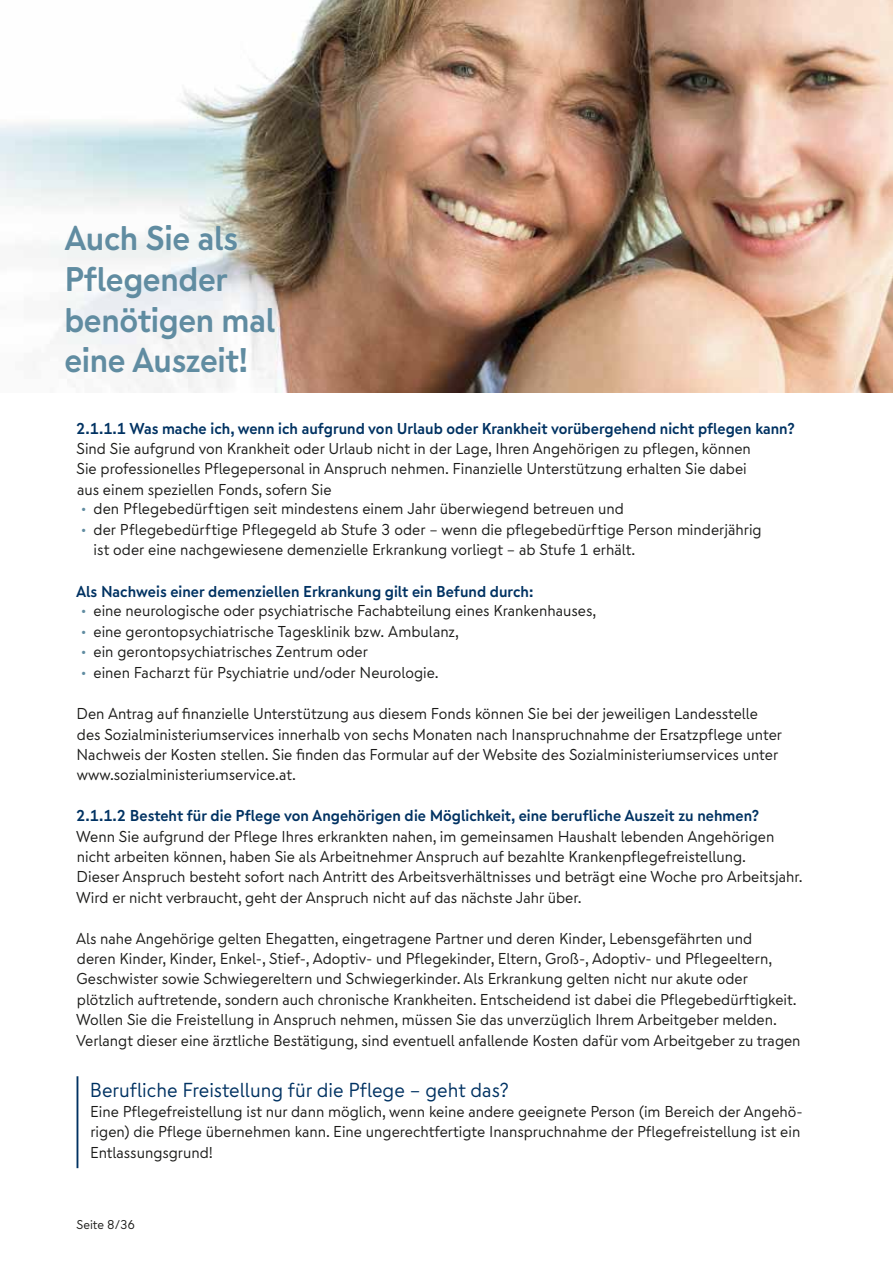
<style>
.page{position:relative;width:893px;height:1263px;background:#fff}
.page>*{position:absolute;margin:0;border:0;box-sizing:border-box;transform-origin:0 0}
.t1{font:700 34.2px/40.8px "Nuernberger Text";letter-spacing:-.01em;color:#608ca1}
.t2{font:20.25px "Nuernberger Text";color:#003262}
.t3{font:15.75px/20.4px "Nuernberger Text";color:#1a1a18}
.t4{font:700 15.75px "Nuernberger Text";color:#003262}
.t5{font:12.75px "Nuernberger Text";color:#1a1a18}
.s1{color:#608ca1}
</style>
<div class="page">
<img style="left:0;top:0;width:893px;height:393px">
<hr style="left:77px;top:1076px;width:1px;height:92px;background:#003262">
<h1 class="t1" style="left:64px;top:217px;width:213px">Auch Sie als<br>Pflegender benötigen mal eine Auszeit!</h1>
<p class="t4" style="left:76px;top:417px;width:720px">2.1.1.1 Was mache ich, wenn ich aufgrund von Urlaub oder Krankheit vorübergehend nicht pflegen kann?</p>
<p class="t3" style="left:77px;top:438px;width:676px">Sind Sie aufgrund von Krankheit oder Urlaub nicht in der Lage, Ihren Angehörigen zu pflegen, können<br>Sie professionelles Pflegepersonal in Anspruch nehmen. Finanzielle Unterstützung erhalten Sie dabei aus einem speziellen Fonds, sofern Sie</p>
<p class="t3" style="left:81px;top:498px;width:545px"><span class="s1">•</span> den Pflegebedürftigen seit mindestens einem Jahr überwiegend betreuen und</p>
<p class="t3" style="left:94px;top:519px;width:670px;text-indent:-13px"><span class="s1">•</span> der Pflegebedürftige Pflegegeld ab Stufe 3 oder – wenn die pflegebedürftige Person minderjährig ist oder eine nachgewiesene demenzielle Erkrankung vorliegt – ab Stufe 1 erhält.</p>
<p class="t4" style="left:76px;top:580px;width:459px">Als Nachweis einer demenziellen Erkrankung gilt ein Befund durch:</p>
<p class="t3" style="left:81px;top:600px;width:517px"><span class="s1">•</span> eine neurologische oder psychiatrische Fachabteilung eines Krankenhauses,</p>
<p class="t3" style="left:81px;top:621px;width:380px"><span class="s1">•</span> eine gerontopsychiatrische Tagesklinik bzw. Ambulanz,</p>
<p class="t3" style="left:81px;top:641px;width:289px"><span class="s1">•</span> ein gerontopsychiatrisches Zentrum oder</p>
<p class="t3" style="left:81px;top:662px;width:360px"><span class="s1">•</span> einen Facharzt für Psychiatrie und/oder Neurologie.</p>
<p class="t3" style="left:77px;top:703px;width:707px">Den Antrag auf finanzielle Unterstützung aus diesem Fonds können Sie bei der jeweiligen Landesstelle des Sozialministeriumservices innerhalb von sechs Monaten nach Inanspruchnahme der Ersatzpflege unter Nachweis der Kosten stellen. Sie finden das Formular auf der Website des Sozialministeriumservices unter www.sozialministeriumservice.at.</p>
<p class="t4" style="left:76px;top:805px;width:685px">2.1.1.2 Besteht für die Pflege von Angehörigen die Möglichkeit, eine berufliche Auszeit zu nehmen?</p>
<p class="t3" style="left:76px;top:825px;width:728px">Wenn Sie aufgrund der Pflege Ihres erkrankten nahen, im gemeinsamen Haushalt lebenden Angehörigen nicht arbeiten können, haben Sie als Arbeitnehmer Anspruch auf bezahlte Krankenpflegefreistellung.<br>Dieser Anspruch besteht sofort nach Antritt des Arbeitsverhältnisses und beträgt eine Woche pro Arbeitsjahr.<br>Wird er nicht verbraucht, geht der Anspruch nicht auf das nächste Jahr über.</p>
<p class="t3" style="left:76px;top:927px;width:726px">Als nahe Angehörige gelten Ehegatten, eingetragene Partner und deren Kinder, Lebensgefährten und<br>deren Kinder, Kinder, Enkel-, Stief-, Adoptiv- und Pflegekinder, Eltern, Groß-, Adoptiv- und Pflegeeltern, Geschwister sowie Schwiegereltern und Schwiegerkinder. Als Erkrankung gelten nicht nur akute oder plötzlich auftretende, sondern auch chronische Krankheiten. Entscheidend ist dabei die Pflegebedürftigkeit.<br>Wollen Sie die Freistellung in Anspruch nehmen, müssen Sie das unverzüglich Ihrem Arbeitgeber melden.<br>Verlangt dieser eine ärztliche Bestätigung, sind eventuell anfallende Kosten dafür vom Arbeitgeber zu tragen</p>
<p class="t2" style="left:90px;top:1076px;width:420px">Berufliche Freistellung für die Pflege – geht das?</p>
<p class="t3" style="left:90px;top:1101px;width:714px">Eine Pflegefreistellung ist nur dann möglich, wenn keine andere geeignete Person (im Bereich der Angehö&shy;rigen) die Pflege übernehmen kann. Eine ungerechtfertigte Inanspruchnahme der Pflegefreistellung ist ein<br>Entlassungsgrund!</p>
<p class="t5" style="left:77px;top:1216px;width:60px">Seite 8/36</p>
</div>
